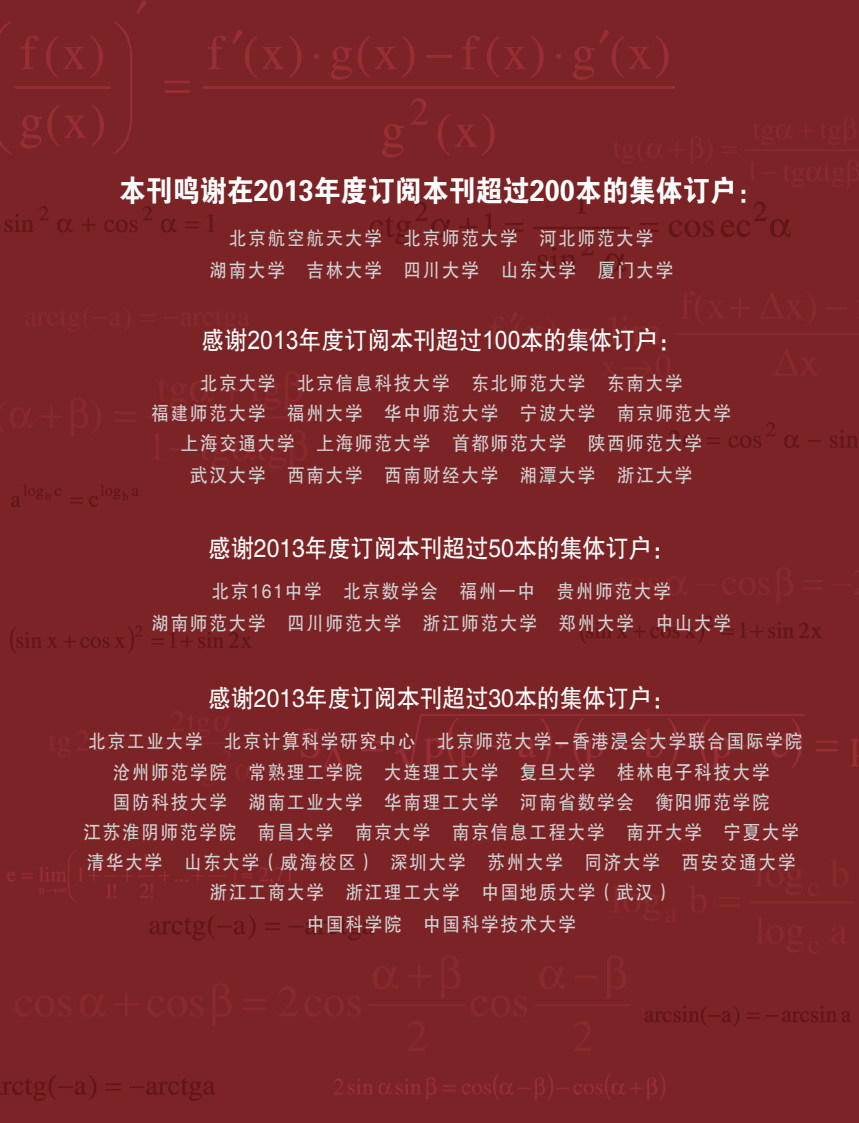
<style>
.page{position:relative;width:859px;height:1123px;background:#7c2326}
.page>*{position:absolute;margin:0;border:0;box-sizing:border-box;transform-origin:0 0}
.t1{font:30px "FZDHTK GBK1 0";color:#fff;scale:.9 1}
.t2{font:25.5px "FZHTK GBK1 0";color:#fff;scale:.9 1}
.t3{font:19.5px "FZHTK GBK1 0";letter-spacing:.1em;color:#d1d2d4;scale:.9 1}
.s1{font-family:"Arial"}
</style>
<div class="page">
<p class="t1" style="left:119px;top:175px;width:718px">本刊鸣谢在2013年度订阅本刊超过200本的集体订户：</p>
<p class="t3" style="left:229px;top:228px;width:473px">北京航空航天大学 北京师范大学 河北师范大学</p>
<p class="t3" style="left:209px;top:260px;width:517px">湖南大学 吉林大学 四川大学 山东大学 厦门大学</p>
<p class="t2" style="left:202px;top:326px;width:534px">感谢<span class="s1">2013</span>年度订阅本刊超过<span class="s1">100</span>本的集体订户：</p>
<p class="t3" style="left:200px;top:372px;width:538px">北京大学 北京信息科技大学 东北师范大学 东南大学</p>
<p class="t3" style="left:151px;top:402px;width:645px">福建师范大学 福州大学 华中师范大学 宁波大学 南京师范大学</p>
<p class="t3" style="left:181px;top:432px;width:581px">上海交通大学 上海师范大学 首都师范大学 陕西师范大学</p>
<p class="t3" style="left:190px;top:465px;width:560px">武汉大学 西南大学 西南财经大学 湘潭大学 浙江大学</p>
<p class="t2" style="left:208px;top:533px;width:520px">感谢2013年度订阅本刊超过50本的集体订户：</p>
<p class="t3" style="left:212px;top:580px;width:512px">北京161中学 北京数学会 福州一中 贵州师范大学</p>
<p class="t3" style="left:151px;top:612px;width:645px">湖南师范大学 四川师范大学 浙江师范大学 郑州大学 中山大学</p>
<p class="t2" style="left:208px;top:683px;width:520px">感谢2013年度订阅本刊超过30本的集体订户：</p>
<p class="t3" style="left:89px;top:730px;width:794px">北京工业大学 北京计算科学研究中心 北京师范大学－香港浸会大学联合国际学院</p>
<p class="t3" style="left:113px;top:761px;width:731px">沧州师范学院 常熟理工学院 大连理工大学 复旦大学 桂林电子科技大学</p>
<p class="t3" style="left:113px;top:791px;width:731px">国防科技大学 湖南工业大学 华南理工大学 河南省数学会 衡阳师范学院</p>
<p class="t3" style="left:84px;top:821px;width:796px">江苏淮阴师范学院 南昌大学 南京大学 南京信息工程大学 南开大学 宁夏大学</p>
<p class="t3" style="left:87px;top:851px;width:789px">清华大学 山东大学（威海校区） 深圳大学 苏州大学 同济大学 西安交通大学</p>
<p class="t3" style="left:210px;top:881px;width:516px">浙江工商大学 浙江理工大学 中国地质大学（武汉）</p>
<p class="t3" style="left:307px;top:913px;width:300px">中国科学院 中国科学技术大学</p>
</div>
